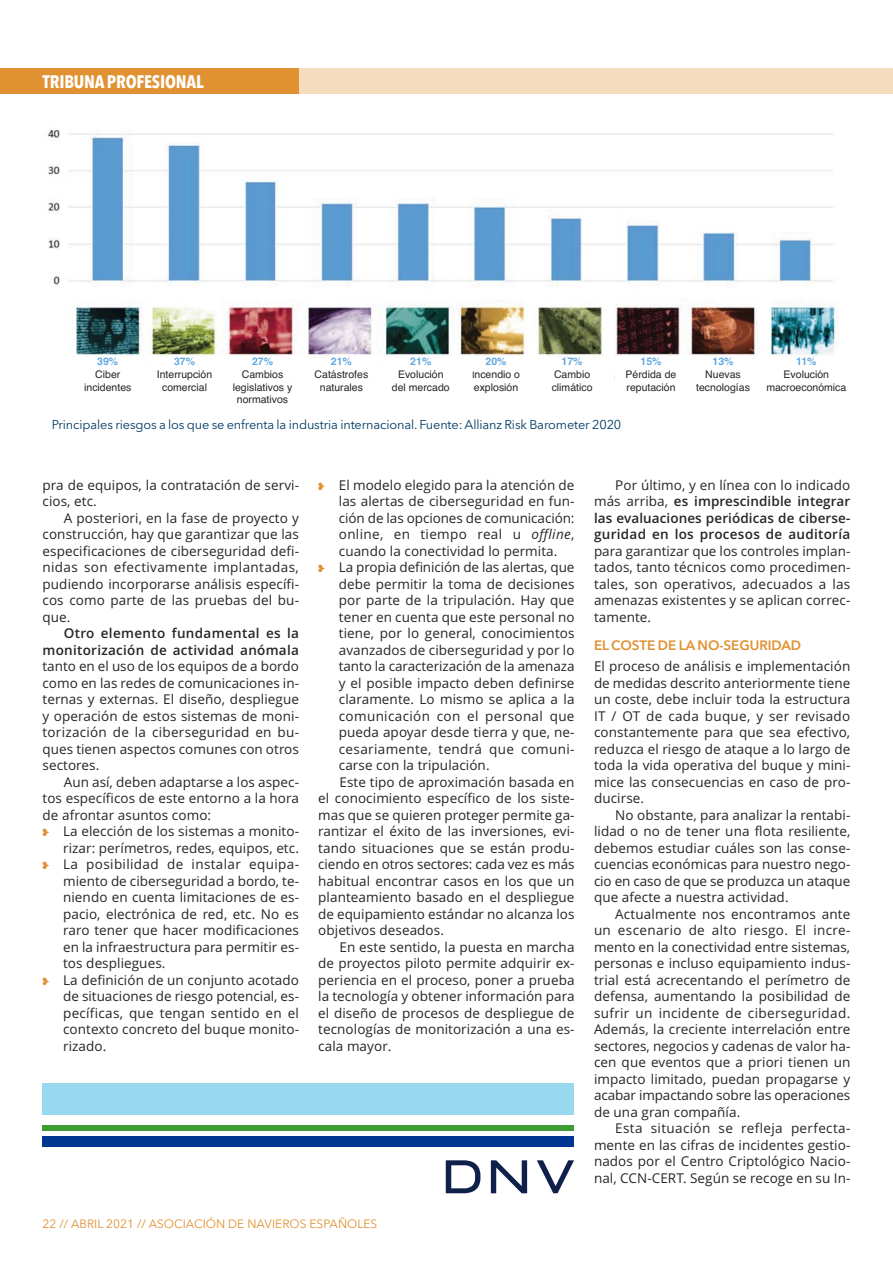
<style>
.page{position:relative;width:893px;height:1263px;background:#fff}
.page>*{position:absolute;margin:0;border:0;box-sizing:border-box;transform-origin:0 0}
.t1{font:700 18px "Avenir Next Condensed";letter-spacing:-.01em;color:#fff}
.t2{font:13.5px/16.5px "Open Sans";letter-spacing:.005em;color:#272526;text-align:justify}
.t3{font:600 13.5px "Avenir Next";letter-spacing:-.005em;color:#e09131}
.t4{font:12.75px "Avenir Next";letter-spacing:-.01em;color:#003a64}
.t5{font:12px "Avenir Next";color:#e09131}
.t6{font:10.5px/12.6px "Helvetica";color:#272526;text-align:center}
.t7{font:700 10.5px "Helvetica";color:#62a8df}
.s1{font-size:9px}
.s2{font-weight:600}
.s3{color:#e09131}
.s4{font-style:italic}
</style>
<div class="page">
<img style="left:48px;top:130px;width:790px;height:249px">
<div style="left:0;top:68px;width:893px;height:26px;background:#f5dcbf"></div>
<div style="left:0;top:68px;width:299px;height:26px;background:#e09131"></div>
<div style="left:43px;top:1125px;width:531px;height:5px;background:#3f9c35"></div>
<div style="left:43px;top:1136px;width:531px;height:10px;background:#003591"></div>
<div style="left:43px;top:1084px;width:531px;height:31px;background:#99d9f0"></div>
<svg style="left:446px;top:1160px;width:35px;height:33px"></svg>
<svg style="left:491px;top:1160px;width:36px;height:33px"></svg>
<svg style="left:537px;top:1160px;width:37px;height:33px"></svg>
<div style="left:76px;top:358px;width:64px;height:44px;background:#fff"></div>
<div style="left:148px;top:358px;width:73px;height:44px;background:#fff"></div>
<div style="left:231px;top:358px;width:63px;height:52px;background:#fff"></div>
<div style="left:305px;top:358px;width:73px;height:46px;background:#fff"></div>
<div style="left:386px;top:358px;width:69px;height:46px;background:#fff"></div>
<div style="left:462px;top:358px;width:69px;height:43px;background:#fff"></div>
<div style="left:540px;top:358px;width:64px;height:46px;background:#fff"></div>
<div style="left:615px;top:358px;width:72px;height:52px;background:#fff"></div>
<div style="left:694px;top:358px;width:58px;height:43px;background:#fff"></div>
<div style="left:763px;top:358px;width:87px;height:43px;background:#fff"></div>
<p class="t1" style="left:43px;top:74px;width:163px">TRIBUNA PROFESIONAL</p>
<p class="t7" style="left:97px;top:358px;width:23px">39%</p>
<p class="t6" style="left:84px;top:369px;width:49px">Ciber incidentes</p>
<p class="t7" style="left:174px;top:358px;width:23px">37%</p>
<p class="t6" style="left:157px;top:369px;width:57px">Interrupción</p>
<p class="t6" style="left:162px;top:382px;width:46px">comercial</p>
<p class="t7" style="left:252px;top:358px;width:23px">27%</p>
<p class="t6" style="left:233px;top:369px;width:61px">Cambios legislativos y normativos</p>
<p class="t7" style="left:331px;top:358px;width:23px">21%</p>
<p class="t6" style="left:315px;top:369px;width:55px">Catástrofes</p>
<p class="t6" style="left:320px;top:382px;width:45px">naturales</p>
<p class="t7" style="left:410px;top:358px;width:23px">21%</p>
<p class="t6" style="left:392px;top:369px;width:59px">Evolución del mercado</p>
<p class="t7" style="left:486px;top:358px;width:23px">20%</p>
<p class="t6" style="left:472px;top:369px;width:50px"><span class="s1">I</span>ncendio o</p>
<p class="t6" style="left:474px;top:382px;width:46px">explosión</p>
<p class="t7" style="left:562px;top:358px;width:23px">17%</p>
<p class="t6" style="left:552px;top:369px;width:42px;text-align:left">Cambio climático</p>
<p class="t7" style="left:640px;top:358px;width:23px">15%</p>
<p class="t6" style="left:626px;top:369px;width:52px">Pérdida de</p>
<p class="t6" style="left:626px;top:382px;width:51px">reputación</p>
<p class="t7" style="left:713px;top:358px;width:23px">13%</p>
<p class="t6" style="left:696px;top:369px;width:55px">Nuevas tecnologías</p>
<p class="t7" style="left:796px;top:358px;width:22px">11%</p>
<p class="t6" style="left:766px;top:369px;width:81px">Evolución macroeconómica</p>
<p class="t4" style="left:52px;top:419px;width:571px">Principales riesgos a los que se enfrenta la industria internacional. Fuente: Allianz Risk Barometer 2020</p>
<p class="t2" style="left:43px;top:478px;width:258px">pra de equipos, la contratación de servi&shy;cios, etc.</p>
<p class="t2" style="left:43px;top:511px;width:258px;text-indent:21px">A posteriori, en la fase de proyecto y construcción, hay que garantizar que las especificaciones de ciberseguridad defi&shy;nidas son efectivamente implantadas, pudiendo incorporarse análisis específi&shy;cos como parte de las pruebas del bu&shy;que.</p>
<p class="t2" style="left:43px;top:626px;width:258px;text-indent:21px"><span class="s2">Otro elemento fundamental es la monitorización de actividad anómala </span>tanto en el uso de los equipos de a bordo como en las redes de comunicaciones in&shy;ternas y externas. El diseño, despliegue y operación de estos sistemas de moni&shy;torización de la ciberseguridad en bu&shy;ques tienen aspectos comunes con otros sectores.</p>
<p class="t2" style="left:43px;top:775px;width:258px;text-indent:21px">Aun así, deben adaptarse a los aspec&shy;tos específicos de este entorno a la hora de afrontar asuntos como:</p>
<p class="t2" style="left:43px;top:824px;width:258px;text-align:right"><span class="s3">•</span> La elección de los sistemas a monito&shy;rizar: perímetros, redes, equipos, etc.</p>
<p class="t2" style="left:63px;top:857px;width:237px;text-indent:-21px"><span class="s3">•</span> La posibilidad de instalar equipa&shy;miento de ciberseguridad a bordo, te&shy;niendo en cuenta limitaciones de es&shy;pacio, electrónica de red, etc. No es raro tener que hacer modificaciones en la infraestructura para permitir es&shy;tos despliegues.</p>
<p class="t2" style="left:63px;top:973px;width:237px;text-indent:-21px"><span class="s3">•</span> La definición de un conjunto acotado de situaciones de riesgo potencial, es&shy;pecíficas, que tengan sentido en el contexto concreto del buque monito&shy;rizado.</p>
<p class="t2" style="left:339px;top:478px;width:237px;text-indent:-21px"><span class="s3">•</span> El modelo elegido para la atención de las alertas de ciberseguridad en fun&shy;ción de las opciones de comunicación: online, en tiempo real u <span class="s4">offline</span>, cuando la conectividad lo permita.</p>
<p class="t2" style="left:339px;top:560px;width:237px;text-indent:-21px"><span class="s3">•</span> La propia definición de las alertas, que debe permitir la toma de decisiones por parte de la tripulación. Hay que tener en cuenta que este personal no tiene, por lo general, conocimientos avanzados de ciberseguridad y por lo tanto la caracterización de la amenaza y el posible impacto deben definirse claramente. Lo mismo se aplica a la comunicación con el personal que pueda apoyar desde tierra y que, ne&shy;cesariamente, tendrá que comuni&shy;carse con la tripulación.</p>
<p class="t2" style="left:318px;top:775px;width:258px;text-indent:21px">Este tipo de aproximación basada en el conocimiento específico de los siste&shy;mas que se quieren proteger permite ga&shy;rantizar el éxito de las inversiones, evi&shy;tando situaciones que se están produ&shy;ciendo en otros sectores: cada vez es más habitual encontrar casos en los que un planteamiento basado en el despliegue de equipamiento estándar no alcanza los objetivos deseados.</p>
<p class="t2" style="left:318px;top:940px;width:258px;text-indent:21px">En este sentido, la puesta en marcha de proyectos piloto permite adquirir ex&shy;periencia en el proceso, poner a prueba la tecnología y obtener información para el diseño de procesos de despliegue de tecnologías de monitorización a una es&shy;cala mayor.</p>
<p class="t5" style="left:43px;top:1219px;width:336px">22 // ABRIL 2021 // ASOCIACIÓN DE NAVIEROS ESPAÑOLES</p>
<p class="t2" style="left:594px;top:478px;width:258px;text-indent:21px">Por último, y en línea con lo indicado más arriba, <span class="s2">es imprescindible integrar las evaluaciones periódicas de ciberse&shy;guridad en los procesos de auditoría </span>para garantizar que los controles implan&shy;tados, tanto técnicos como procedimen&shy;tales, son operativos, adecuados a las amenazas existentes y se aplican correc&shy;tamente.</p>
<p class="t3" style="left:594px;top:637px;width:209px">EL COSTE DE LA NO-SEGURIDAD</p>
<p class="t2" style="left:594px;top:659px;width:258px">El proceso de análisis e implementación de medidas descrito anteriormente tiene un coste, debe incluir toda la estructura IT / OT de cada buque, y ser revisado constantemente para que sea efectivo, reduzca el riesgo de ataque a lo largo de toda la vida operativa del buque y mini&shy;mice las consecuencias en caso de pro&shy;ducirse.</p>
<p class="t2" style="left:594px;top:808px;width:258px;text-indent:21px">No obstante, para analizar la rentabi&shy;lidad o no de tener una flota resiliente, debemos estudiar cuáles son las conse&shy;cuencias económicas para nuestro nego&shy;cio en caso de que se produzca un ataque que afecte a nuestra actividad.</p>
<p class="t2" style="left:594px;top:907px;width:258px;text-indent:21px">Actualmente nos encontramos ante un escenario de alto riesgo. El incre&shy;mento en la conectividad entre sistemas, personas e incluso equipamiento indus&shy;trial está acrecentando el perímetro de defensa, aumentando la posibilidad de sufrir un incidente de ciberseguridad.<br>Además, la creciente interrelación entre sectores, negocios y cadenas de valor ha&shy;cen que eventos que a priori tienen un impacto limitado, puedan propagarse y acabar impactando sobre las operaciones de una gran compañía.</p>
<p class="t2" style="left:594px;top:1121px;width:258px;text-indent:21px">Esta situación se refleja perfecta&shy;mente en las cifras de incidentes gestio&shy;nados por el Centro Criptológico Nacio&shy;nal, CCN-CERT. Según se recoge en su In-</p>
</div>
